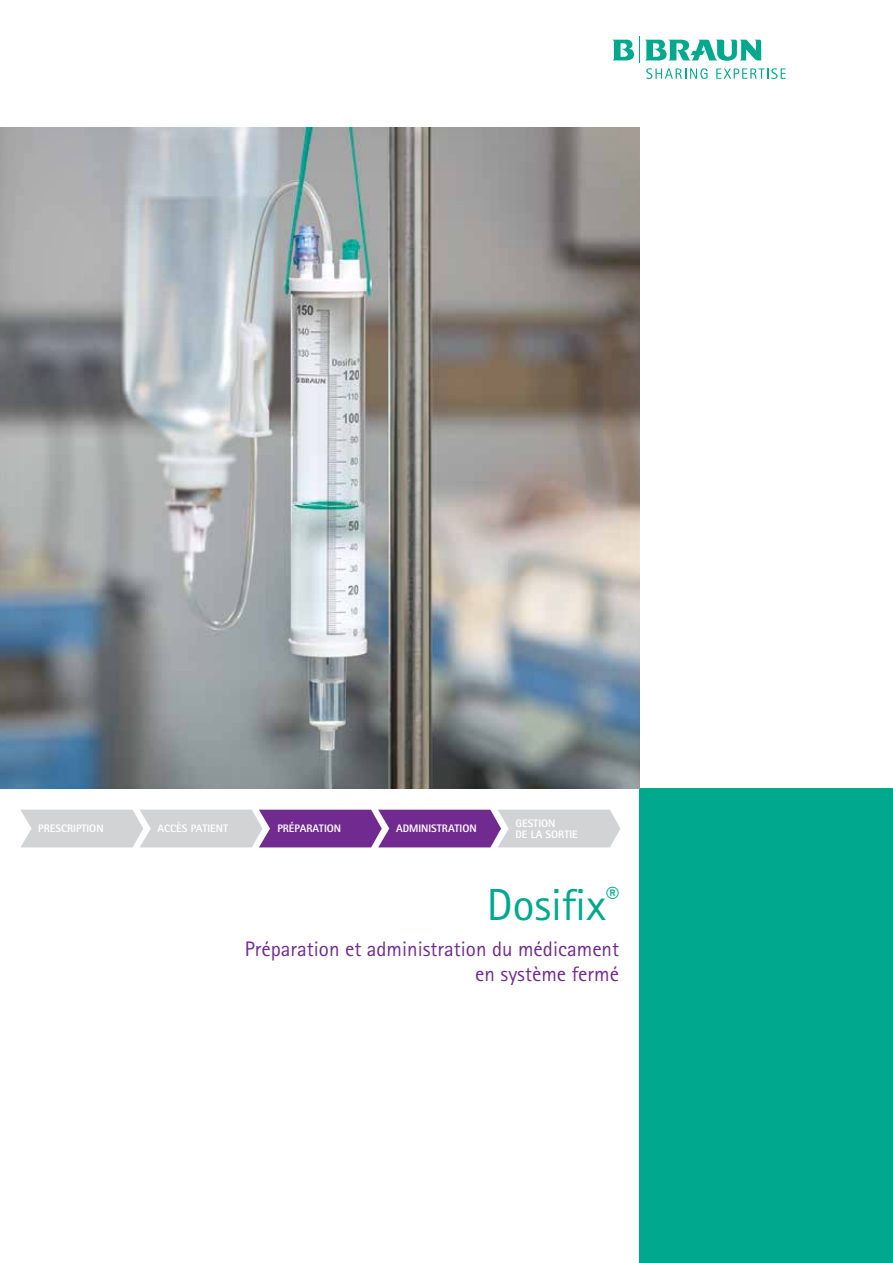
<style>
.page{position:relative;width:893px;height:1263px;background:#fff}
.page>*{position:absolute;margin:0;border:0;box-sizing:border-box;transform-origin:0 0}
.t1{font:45px "Rotis Sans Serif Pro";color:#00a88e}
.t2{font:21px/25.5px "Rotis Sans Serif Pro";color:#712b90;text-align:right}
.t3{font:800 10.95px/11.4px "Rotis Sans Serif Pro";color:#fff}
</style>
<div class="page">
<div style="left:640px;top:789px;width:253px;height:474px;background:#00a88e"></div>
<svg style="left:21px;top:810px;width:599px;height:37px;background:#b097bd"></svg>
<div style="left:0;top:125px;width:641px;height:665px;background:#000;opacity:.07"></div>
<svg style="left:612px;top:37px;width:174px;height:42px"></svg>
<p class="t3" style="left:38px;top:823px;width:67px">PRESCRIPTION</p>
<p class="t3" style="left:157px;top:823px;width:72px">ACCÈS PATIENT</p>
<p class="t3" style="left:277px;top:823px;width:65px">PRÉPARATION</p>
<p class="t3" style="left:396px;top:823px;width:82px">ADMINISTRATION</p>
<p class="t3" style="left:515px;top:817px;width:64px">GESTION<br>DE LA SORTIE</p>
<h1 class="t1" style="left:487px;top:878px;width:134px">Dosifix<sup>®</sup></h1>
<h2 class="t2" style="left:245px;top:936px;width:376px">Préparation et administration du médicament en système fermé</h2>
</div>
